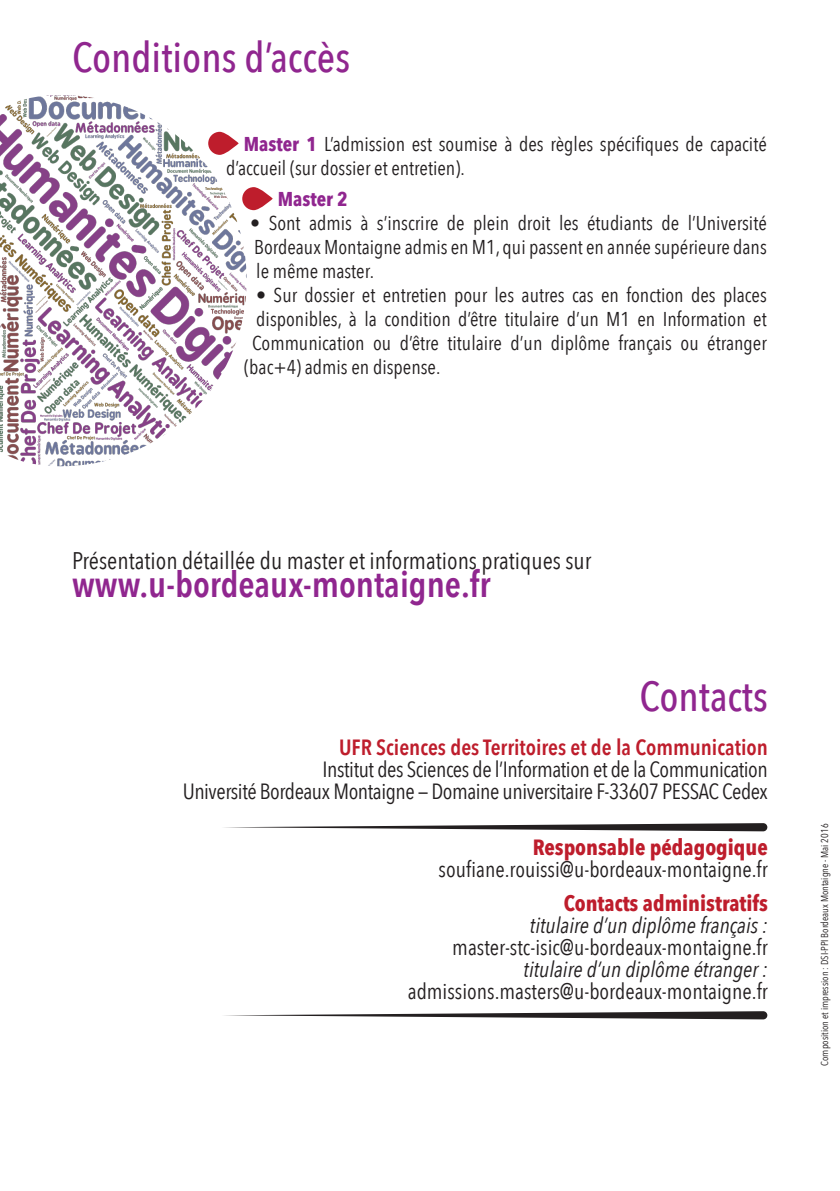
<style>
.page{position:relative;width:840px;height:1191px;background:#fff}
.page>*{position:absolute;margin:0;border:0;box-sizing:border-box;transform-origin:0 0}
.t1{font:500 42px "Avenir Next Condensed";color:#90268f}
.t2{font:600 36px "Avenir Next Condensed";color:#90268f}
.t3{font:24px "Avenir Next Condensed";color:#231f20}
.t4{font:22px "Avenir Next Condensed";color:#231f20}
.t5{font:22px "Avenir Next Condensed";letter-spacing:-.02em;color:#231f20}
.t6{font:italic 22px "Avenir Next Condensed";color:#231f20}
.t7{font:600 22px "Avenir Next Condensed";color:#be1d2c}
.t8{font:700 22px "Avenir Next Condensed";color:#be1d2c}
.t9{font:20px/24px "Avenir Next Condensed";color:#231f20}
.t10{font:700 20px "Avenir Next Condensed";color:#90268f}
.t11{font:10px "Avenir Next Condensed";color:#231f20}
.s1{font-weight:700;color:#90268f}
</style>
<div class="page">
<img style="left:0;top:95px;width:246px;height:371px">
<svg style="left:208px;top:132px;width:30px;height:23px"></svg>
<svg style="left:242px;top:187px;width:30px;height:23px"></svg>
<svg style="left:221px;top:823px;width:545px;height:8px"></svg>
<svg style="left:221px;top:1011px;width:545px;height:8px"></svg>
<p class="t1" style="left:72px;top:32px;width:279px">Conditions d’accès</p>
<p class="t9" style="left:226px;top:131px;width:542px;text-indent:17px"><span class="s1">Master 1</span> L’admission est soumise à des règles spécifiques de capacité d’accueil (sur dossier et entretien).</p>
<p class="t10" style="left:277px;top:187px;width:71px">Master 2</p>
<p class="t9" style="left:250px;top:210px;width:518px;text-align:justify">• Sont admis à s’inscrire de plein droit les étudiants de l’Université Bordeaux Montaigne admis en M1, qui passent en année supérieure dans le même master.</p>
<p class="t9" style="left:256px;top:282px;width:512px">• Sur dossier et entretien pour les autres cas en fonction des places</p>
<p class="t9" style="left:256px;top:306px;width:511px">disponibles, à la condition d’être titulaire d’un M1 en Information et</p>
<p class="t9" style="left:252px;top:330px;width:516px">Communication ou d’être titulaire d’un diplôme français ou étranger</p>
<p class="t9" style="left:244px;top:354px;width:197px">(bac+4) admis en dispense.</p>
<p class="t3" style="left:72px;top:540px;width:520px">Présentation détaillée du master et informations pratiques sur</p>
<p class="t2" style="left:72px;top:553px;width:420px">www.u-bordeaux-montaigne.fr</p>
<p class="t1" style="left:639px;top:670px;width:130px">Contacts</p>
<p class="t7" style="left:339px;top:728px;width:430px">UFR Sciences des Territoires et de la Communication</p>
<p class="t5" style="left:322px;top:750px;width:446px">Institut des Sciences de l’Information et de la Communication</p>
<p class="t5" style="left:182px;top:772px;width:586px">Université Bordeaux Montaigne — Domaine universitaire F-33607 PESSAC Cedex</p>
<p class="t8" style="left:532px;top:833px;width:236px">Responsable pédagogique</p>
<p class="t4" style="left:438px;top:850px;width:331px">soufiane.rouissi@u-bordeaux-montaigne.fr</p>
<p class="t8" style="left:563px;top:889px;width:205px">Contacts administratifs</p>
<p class="t6" style="left:529px;top:912px;width:239px">titulaire d’un diplôme français :</p>
<p class="t4" style="left:452px;top:928px;width:317px">master-stc-isic@u-bordeaux-montaigne.fr</p>
<p class="t6" style="left:523px;top:956px;width:246px">titulaire d’un diplôme étranger :</p>
<p class="t4" style="left:407px;top:972px;width:361px">admissions.masters@u-bordeaux-montaigne.fr</p>
<p class="t11" style="left:815px;top:1065px;width:243px;rotate:-90deg">Composition et impression : DSI-PPI Bordeaux Montaigne - Mai 2016</p>
</div>
